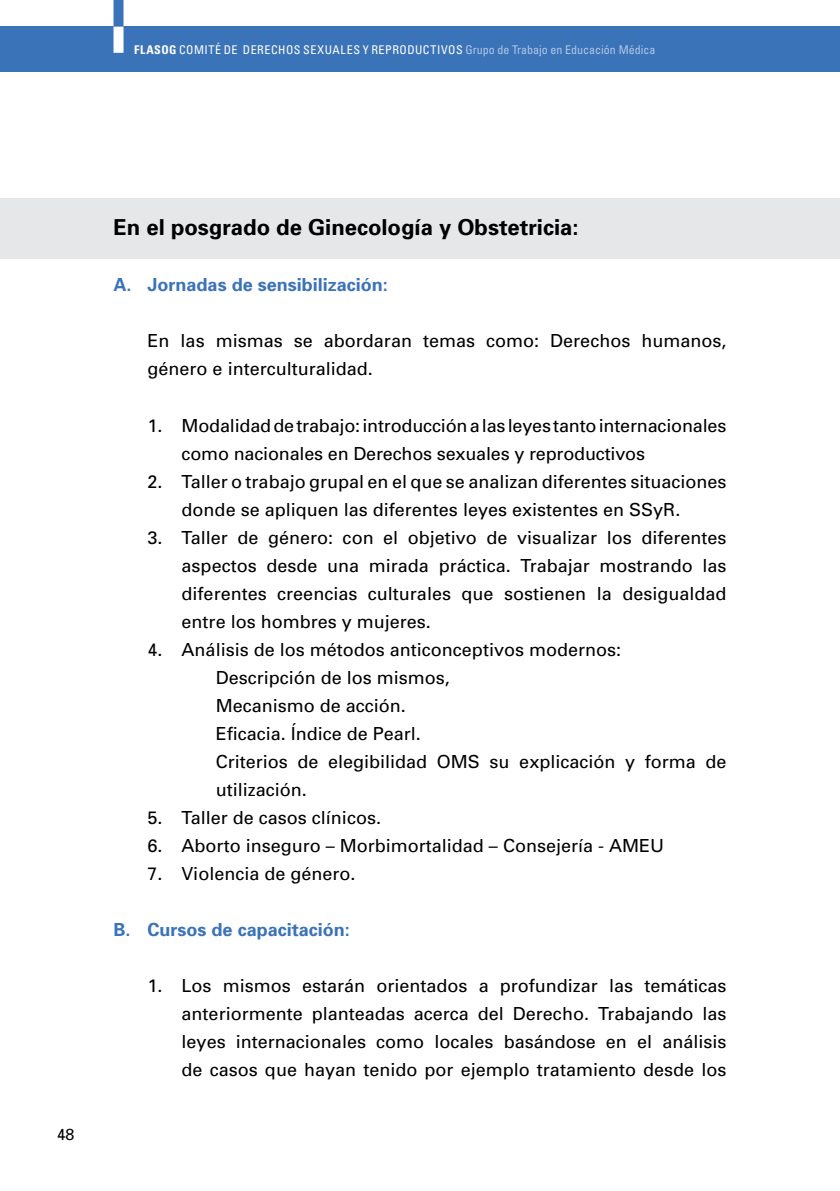
<style>
.page{position:relative;width:840px;height:1191px;background:#fff}
.page>*{position:absolute;margin:0;border:0;box-sizing:border-box;transform-origin:0 0}
.t1{font:700 22px "Univers";color:#000}
.t2{font:18px/28px "Univers";color:#000}
.t3{font:700 18px "Univers";color:#3b73b9}
.t4{font:16px "Univers";color:#000}
.t5{font:condensed 12px "Univers";letter-spacing:.045em;color:#fff}
.t6{font:condensed 12px "Univers";color:#b1c7e3}
.s1{font-weight:700}
</style>
<div class="page">
<div style="left:0;top:26px;width:839px;height:46px;background:#3b73b9"></div>
<div style="left:113px;top:26px;width:10px;height:27px;background:#fff"></div>
<div style="left:113px;top:0;width:10px;height:26px;background:#3b73b9"></div>
<hr style="left:839px;top:26px;width:1px;height:46px;background:#000">
<div style="left:0;top:198px;width:839px;height:61px;background:#e6e7e8"></div>
<p class="t5" style="left:134px;top:42px;width:117px"><span class="s1">FLASOG</span> COMITÉ DE DERE</p>
<p class="t5" style="left:271px;top:42px;width:40px">CHOS SEXUALES</p>
<p class="t5" style="left:362px;top:42px;width:38px">YREPRODU</p>
<p class="t5" style="left:422px;top:42px;width:15px">CTIVOS</p>
<p class="t6" style="left:465px;top:42px;width:191px">Grupo de Trabajo en Educación Médica</p>
<p class="t4" style="left:57px;top:1124px;width:19px">48</p>
<p class="t1" style="left:113px;top:213px;width:466px">En el posgrado de Ginecología y Obstetricia:</p>
<p class="t3" style="left:113px;top:273px;width:276px">A. Jornadas de sensibilización:</p>
<p class="t2" style="left:147px;top:327px;width:580px">En las mismas se abordaran temas como: Derechos humanos, género e interculturalidad.</p>
<p class="t2" style="left:181px;top:411px;width:546px;text-indent:-34px">1. Modalidad de trabajo: introducción a las leyes tanto internacionales como nacionales en Derechos sexuales y reproductivos</p>
<p class="t2" style="left:181px;top:467px;width:546px;text-indent:-34px">2. Taller o trabajo grupal en el que se analizan diferentes situaciones donde se apliquen las diferentes leyes existentes en SSyR.</p>
<p class="t2" style="left:181px;top:523px;width:546px;text-align:justify;text-indent:-34px">3. Taller de género: con el objetivo de visualizar los diferentes aspectos desde una mirada práctica. Trabajar mostrando las diferentes creencias culturales que sostienen la desigualdad entre los hombres y mujeres.</p>
<p class="t2" style="left:215px;top:635px;width:512px;text-indent:-68px">4. Análisis de los métodos anticonceptivos modernos:<br>Descripción de los mismos,<br>Mecanismo de acción.<br>Eficacia. Índice de Pearl.<br>Criterios de elegibilidad OMS su explicación y forma de utilización.</p>
<p class="t2" style="left:147px;top:803px;width:235px">5. Taller de casos clínicos.</p>
<p class="t2" style="left:147px;top:831px;width:518px">6. Aborto inseguro – Morbimortalidad – Consejería - AMEU</p>
<p class="t2" style="left:147px;top:859px;width:209px">7. Violencia de género.</p>
<p class="t3" style="left:113px;top:918px;width:238px">B. Cursos de capacitación:</p>
<p class="t2" style="left:181px;top:971px;width:546px;text-align:justify;text-indent:-34px">1. Los mismos estarán orientados a profundizar las temáticas anteriormente planteadas acerca del Derecho. Trabajando las leyes internacionales como locales basándose en el análisis de casos que hayan tenido por ejemplo tratamiento desde los</p>
</div>
